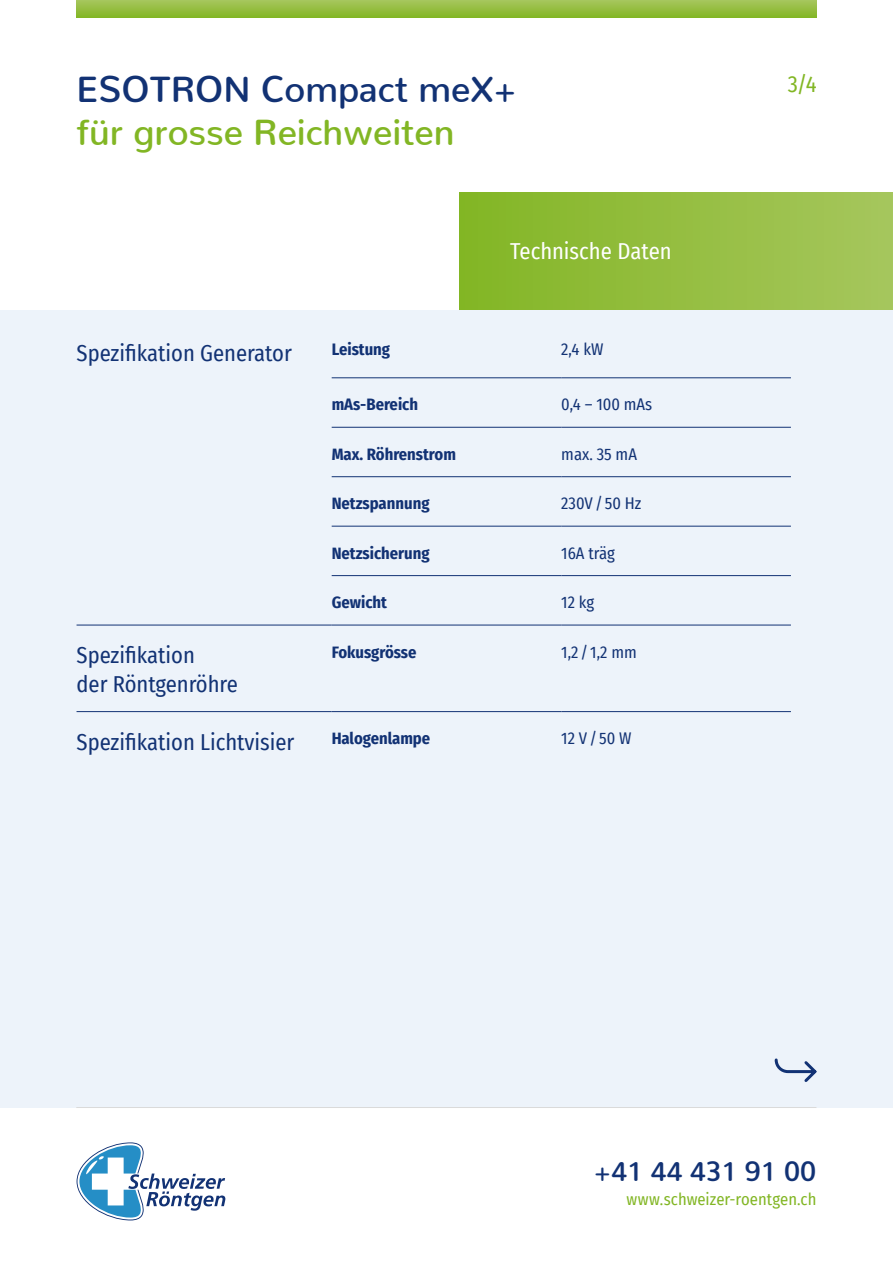
<style>
.page{position:relative;width:893px;height:1263px;background:#fff}
.page>*{position:absolute;margin:0;border:0;box-sizing:border-box;transform-origin:0 0}
.t1{font:600 36px "Nunito";color:#82b624}
.t2{font:600 36px "Nunito";color:#123274}
.t3{font:600 27px "Nunito";color:#123274}
.t4{font:22.5px/29.2px "Fira Sans Condensed";color:#123274}
.t5{font:22.5px "Fira Sans Condensed";color:#fff}
.t6{font:22.5px "Fira Sans Condensed";color:#82b624}
.t7{font:700 16.5px "Fira Sans Condensed";color:#123274}
.t8{font:16.5px "Fira Sans Condensed";color:#123274}
.t9{font:16.5px "Fira Sans Condensed";color:#82b624}
</style>
<div class="page">
<div style="left:0;top:310px;width:893px;height:798px;background:#edf3fa"></div>
<hr style="left:76px;top:1107px;width:740px;height:1px;background:#dadada">
<svg style="left:76px;top:0;width:741px;height:17px;background:#95be42"></svg>
<svg style="left:774px;top:1058px;width:43px;height:24px"></svg>
<svg style="left:77px;top:1142px;width:148px;height:78px"></svg>
<hr style="left:332px;top:377px;width:229px;height:1px;background:#123274">
<hr style="left:561px;top:377px;width:230px;height:1px;background:#123274">
<hr style="left:332px;top:427px;width:229px;height:1px;background:#123274">
<hr style="left:561px;top:427px;width:230px;height:1px;background:#123274">
<hr style="left:332px;top:476px;width:229px;height:1px;background:#123274">
<hr style="left:561px;top:476px;width:230px;height:1px;background:#123274">
<hr style="left:332px;top:526px;width:229px;height:1px;background:#123274">
<hr style="left:561px;top:526px;width:230px;height:1px;background:#123274">
<hr style="left:332px;top:575px;width:229px;height:1px;background:#123274">
<hr style="left:561px;top:575px;width:230px;height:1px;background:#123274">
<hr style="left:77px;top:625px;width:255px;height:1px;background:#123274">
<hr style="left:332px;top:625px;width:229px;height:1px;background:#123274">
<hr style="left:561px;top:625px;width:230px;height:1px;background:#123274">
<hr style="left:77px;top:711px;width:255px;height:1px;background:#123274">
<hr style="left:332px;top:711px;width:229px;height:1px;background:#123274">
<hr style="left:561px;top:711px;width:230px;height:1px;background:#123274">
<div style="left:459px;top:192px;width:434px;height:118px;background:linear-gradient(to right,#83b624,#a6c65d)"></div>
<h1 class="t2" style="left:77px;top:57px;width:442px">ESOTRON Compact meX+</h1>
<h1 class="t1" style="left:77px;top:101px;width:380px">für grosse Reichweiten</h1>
<h3 class="t5" style="left:510px;top:234px;width:178px">Massbilder (in mm)</h3>
<h3 class="t5" style="left:510px;top:234px;width:163px">Technische Daten</h3>
<h3 class="t4" style="left:77px;top:338px;width:217px">Spezifikation Generator</h3>
<p class="t7" style="left:332px;top:336px;width:60px">Leistung</p>
<p class="t8" style="left:561px;top:337px;width:44px">2,4 kW</p>
<p class="t7" style="left:332px;top:391px;width:88px">mAs-Bereich</p>
<p class="t8" style="left:561px;top:392px;width:92px">0,4 – 100 mAs</p>
<p class="t7" style="left:332px;top:440px;width:126px">Max. Röhrenstrom</p>
<p class="t8" style="left:561px;top:441px;width:77px">max. 35 mA</p>
<p class="t7" style="left:332px;top:490px;width:99px">Netzspannung</p>
<p class="t8" style="left:561px;top:491px;width:82px">230V/ 50 Hz</p>
<p class="t7" style="left:332px;top:539px;width:100px">Netzsicherung</p>
<p class="t8" style="left:561px;top:540px;width:55px">16A träg</p>
<p class="t7" style="left:332px;top:588px;width:57px">Gewicht</p>
<p class="t8" style="left:561px;top:590px;width:34px">12 kg</p>
<h3 class="t4" style="left:77px;top:640px;width:163px">Spezifikation<br>der Röntgenröhre</h3>
<p class="t7" style="left:332px;top:638px;width:86px">Fokusgrösse</p>
<p class="t8" style="left:561px;top:639px;width:77px">1,2 / 1,2 mm</p>
<h3 class="t4" style="left:77px;top:726px;width:219px">Spezifikation Lichtvisier</h3>
<p class="t7" style="left:332px;top:724px;width:100px">Halogenlampe</p>
<p class="t8" style="left:561px;top:726px;width:72px">12 V/50 W</p>
<h3 class="t6" style="left:788px;top:67px;width:31px">3/4</h3>
<h2 class="t3" style="left:594px;top:1148px;width:224px">+41 44 431 91 00</h2>
<p class="t9" style="left:626px;top:1186px;width:191px">www.schweizer-roentgen.ch</p>
</div>
